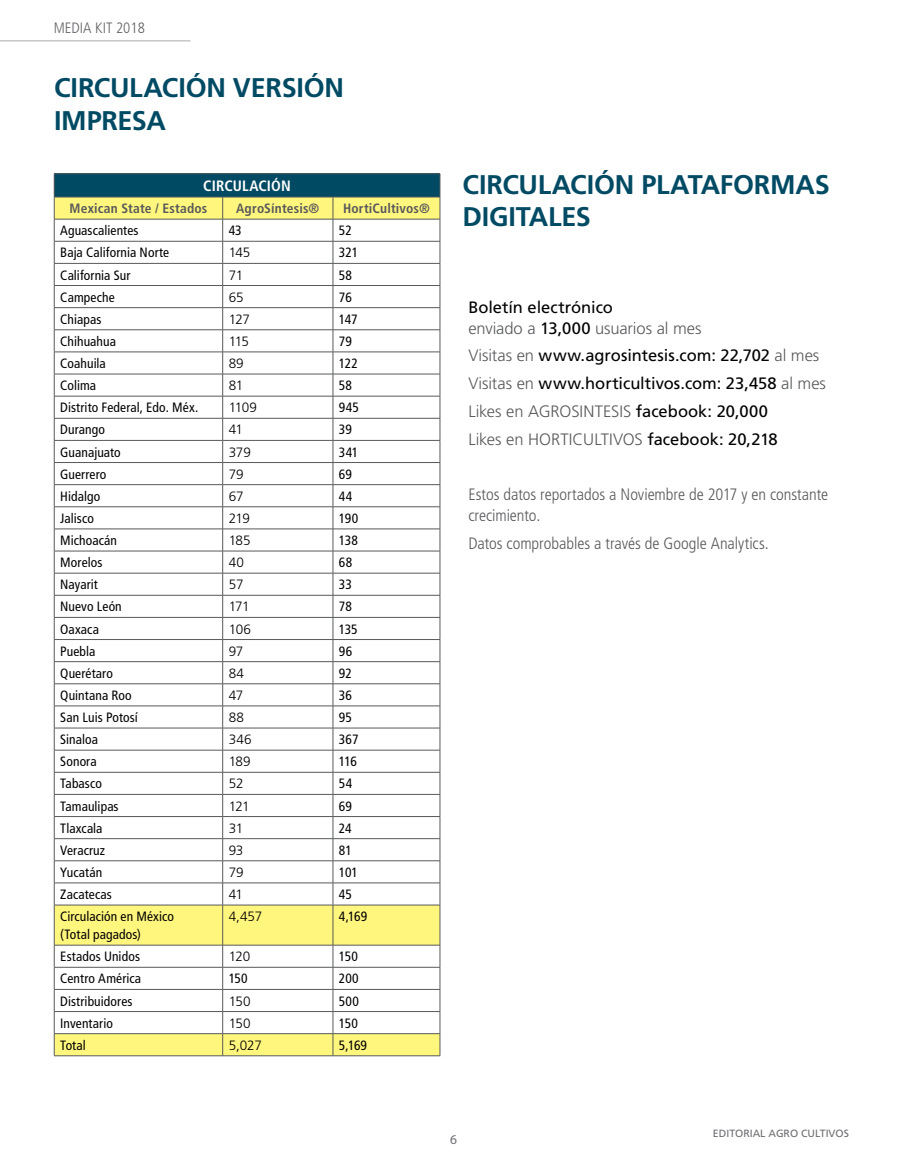
<style>
.page{position:relative;width:907px;height:1174px;background:#fff}
.page>*{position:absolute;margin:0;border:0;box-sizing:border-box;transform-origin:0 0}
.t1{font:700 27px/32.4px "Frutiger";letter-spacing:-.01em;color:#004a64}
.t2{font:16.5px/27.8px "Frutiger";color:#000}
.t3{font:300 condensed 16.5px/21px "Frutiger";letter-spacing:-.005em;color:#58595b}
.t4{font:300 condensed 15px "Frutiger";color:#616264}
.t5{font:700 condensed 15px "Frutiger";letter-spacing:.01em;color:#fff}
.t6{font:condensed 13.5px/18px "Frutiger";letter-spacing:.005em;color:#000}
.t7{font:300 13.5px "Frutiger";letter-spacing:-.025em;color:#000}
.t8{font:700 condensed 13.5px "Frutiger";letter-spacing:.01em;color:#58595b}
.t9{font:13.5px "Myriad Pro";color:#6d6e71}
.t10{font:10.5px "Frutiger";color:#6d6e71}
.s1{font-weight:300;color:#58595b}
</style>
<div class="page">
<hr style="left:0;top:40px;width:190px;height:1px;background:#a7a9ac">
<svg style="left:55px;top:906px;width:384px;height:150px"></svg>
<svg style="left:54px;top:174px;width:386px;height:731px"></svg>
<hr style="left:54px;top:905px;width:168px;height:1px;background:#58595b">
<hr style="left:54px;top:905px;width:1px;height:40px;background:#58595b">
<hr style="left:222px;top:905px;width:111px;height:1px;background:#58595b">
<hr style="left:222px;top:905px;width:1px;height:40px;background:#58595b">
<hr style="left:333px;top:905px;width:107px;height:1px;background:#58595b">
<hr style="left:332px;top:905px;width:1px;height:40px;background:#58595b">
<hr style="left:439px;top:905px;width:1px;height:40px;background:#58595b">
<hr style="left:54px;top:945px;width:168px;height:1px;background:#58595b">
<hr style="left:222px;top:945px;width:111px;height:1px;background:#58595b">
<hr style="left:333px;top:945px;width:107px;height:1px;background:#58595b">
<hr style="left:54px;top:967px;width:168px;height:1px;background:#58595b">
<hr style="left:222px;top:967px;width:111px;height:1px;background:#58595b">
<hr style="left:333px;top:967px;width:107px;height:1px;background:#58595b">
<hr style="left:54px;top:989px;width:168px;height:1px;background:#58595b">
<hr style="left:222px;top:989px;width:111px;height:1px;background:#58595b">
<hr style="left:333px;top:989px;width:107px;height:1px;background:#58595b">
<hr style="left:54px;top:1011px;width:168px;height:1px;background:#58595b">
<hr style="left:222px;top:1011px;width:111px;height:1px;background:#58595b">
<hr style="left:333px;top:1011px;width:107px;height:1px;background:#58595b">
<hr style="left:54px;top:1033px;width:168px;height:1px;background:#58595b">
<svg style="left:54px;top:945px;width:1px;height:111px"></svg>
<hr style="left:222px;top:1033px;width:111px;height:1px;background:#58595b">
<svg style="left:222px;top:945px;width:1px;height:111px"></svg>
<hr style="left:333px;top:1033px;width:107px;height:1px;background:#58595b">
<svg style="left:332px;top:945px;width:1px;height:111px"></svg>
<svg style="left:439px;top:945px;width:1px;height:111px"></svg>
<hr style="left:54px;top:1056px;width:168px;height:1px;background:#58595b">
<hr style="left:222px;top:1056px;width:111px;height:1px;background:#58595b">
<hr style="left:333px;top:1056px;width:107px;height:1px;background:#58595b">
<p class="t4" style="left:54px;top:19px;width:92px">MEDIA KIT 2018</p>
<h1 class="t1" style="left:54px;top:72px;width:291px">CIRCULACIÓN VERSIÓN<br>IMPRESA</h1>
<p class="t5" style="left:203px;top:177px;width:89px">CIRCULACIÓN</p>
<p class="t8" style="left:69px;top:200px;width:139px">Mexican State / Estados</p>
<p class="t8" style="left:236px;top:200px;width:84px">AgroSíntesis®</p>
<p class="t8" style="left:343px;top:200px;width:88px">HortiCultivos®</p>
<p class="t6" style="left:60px;top:222px;width:80px">Aguascalientes</p>
<p class="t6" style="left:228px;top:222px;width:15px">43</p>
<p class="t6" style="left:339px;top:222px;width:14px">52</p>
<p class="t6" style="left:60px;top:244px;width:110px">Baja California Norte</p>
<p class="t7" style="left:228px;top:245px;width:23px">145</p>
<p class="t6" style="left:339px;top:244px;width:21px">321</p>
<p class="t6" style="left:60px;top:266px;width:72px">California Sur</p>
<p class="t7" style="left:228px;top:267px;width:16px">71</p>
<p class="t6" style="left:339px;top:266px;width:15px">58</p>
<p class="t6" style="left:60px;top:288px;width:56px">Campeche</p>
<p class="t7" style="left:228px;top:289px;width:16px">65</p>
<p class="t6" style="left:339px;top:288px;width:14px">76</p>
<p class="t6" style="left:60px;top:310px;width:43px">Chiapas</p>
<p class="t7" style="left:228px;top:311px;width:23px">127</p>
<p class="t6" style="left:339px;top:310px;width:20px">147</p>
<p class="t6" style="left:60px;top:332px;width:57px">Chihuahua</p>
<p class="t7" style="left:228px;top:334px;width:22px">115</p>
<p class="t6" style="left:339px;top:332px;width:15px">79</p>
<p class="t6" style="left:60px;top:354px;width:47px">Coahuila</p>
<p class="t7" style="left:228px;top:356px;width:17px">89</p>
<p class="t6" style="left:339px;top:354px;width:20px">122</p>
<p class="t6" style="left:60px;top:377px;width:37px">Colima</p>
<p class="t7" style="left:228px;top:378px;width:16px">81</p>
<p class="t6" style="left:339px;top:377px;width:15px">58</p>
<p class="t6" style="left:60px;top:399px;width:139px">Distrito Federal, Edo. Méx.</p>
<p class="t7" style="left:228px;top:400px;width:30px">1109</p>
<p class="t6" style="left:339px;top:399px;width:21px">945</p>
<p class="t6" style="left:60px;top:421px;width:46px">Durango</p>
<p class="t7" style="left:228px;top:422px;width:16px">41</p>
<p class="t6" style="left:339px;top:421px;width:15px">39</p>
<p class="t6" style="left:60px;top:443px;width:62px">Guanajuato</p>
<p class="t7" style="left:228px;top:444px;width:24px">379</p>
<p class="t6" style="left:339px;top:443px;width:21px">341</p>
<p class="t6" style="left:60px;top:465px;width:48px">Guerrero</p>
<p class="t7" style="left:228px;top:466px;width:16px">79</p>
<p class="t6" style="left:339px;top:465px;width:14px">69</p>
<p class="t6" style="left:60px;top:487px;width:42px">Hidalgo</p>
<p class="t7" style="left:228px;top:488px;width:17px">67</p>
<p class="t6" style="left:339px;top:487px;width:15px">44</p>
<p class="t6" style="left:60px;top:509px;width:35px">Jalisco</p>
<p class="t7" style="left:228px;top:511px;width:23px">219</p>
<p class="t6" style="left:339px;top:509px;width:21px">190</p>
<p class="t6" style="left:60px;top:531px;width:58px">Michoacán</p>
<p class="t7" style="left:228px;top:533px;width:23px">185</p>
<p class="t6" style="left:339px;top:531px;width:20px">138</p>
<p class="t6" style="left:60px;top:554px;width:44px">Morelos</p>
<p class="t7" style="left:228px;top:555px;width:17px">40</p>
<p class="t6" style="left:339px;top:554px;width:15px">68</p>
<p class="t6" style="left:60px;top:576px;width:39px">Nayarit</p>
<p class="t7" style="left:228px;top:577px;width:16px">57</p>
<p class="t6" style="left:339px;top:576px;width:14px">33</p>
<p class="t6" style="left:60px;top:598px;width:63px">Nuevo León</p>
<p class="t7" style="left:228px;top:599px;width:23px">171</p>
<p class="t6" style="left:339px;top:598px;width:15px">78</p>
<p class="t6" style="left:60px;top:620px;width:40px">Oaxaca</p>
<p class="t7" style="left:228px;top:621px;width:24px">106</p>
<p class="t6" style="left:339px;top:620px;width:20px">135</p>
<p class="t6" style="left:60px;top:642px;width:37px">Puebla</p>
<p class="t7" style="left:228px;top:643px;width:16px">97</p>
<p class="t6" style="left:339px;top:642px;width:15px">96</p>
<p class="t6" style="left:60px;top:664px;width:54px">Querétaro</p>
<p class="t7" style="left:228px;top:666px;width:17px">84</p>
<p class="t6" style="left:339px;top:664px;width:14px">92</p>
<p class="t6" style="left:60px;top:686px;width:73px">Quintana Roo</p>
<p class="t7" style="left:228px;top:688px;width:16px">47</p>
<p class="t6" style="left:339px;top:686px;width:15px">36</p>
<p class="t6" style="left:60px;top:708px;width:79px">San Luis Potosí</p>
<p class="t7" style="left:228px;top:710px;width:17px">88</p>
<p class="t6" style="left:339px;top:708px;width:15px">95</p>
<p class="t6" style="left:60px;top:731px;width:39px">Sinaloa</p>
<p class="t7" style="left:228px;top:732px;width:24px">346</p>
<p class="t6" style="left:339px;top:731px;width:21px">367</p>
<p class="t6" style="left:60px;top:753px;width:38px">Sonora</p>
<p class="t7" style="left:228px;top:754px;width:24px">189</p>
<p class="t6" style="left:339px;top:753px;width:20px">116</p>
<p class="t6" style="left:60px;top:775px;width:43px">Tabasco</p>
<p class="t7" style="left:228px;top:776px;width:16px">52</p>
<p class="t6" style="left:339px;top:775px;width:15px">54</p>
<p class="t6" style="left:60px;top:797px;width:60px">Tamaulipas</p>
<p class="t7" style="left:228px;top:798px;width:23px">121</p>
<p class="t6" style="left:339px;top:797px;width:14px">69</p>
<p class="t6" style="left:60px;top:819px;width:44px">Tlaxcala</p>
<p class="t7" style="left:228px;top:820px;width:16px">31</p>
<p class="t6" style="left:339px;top:819px;width:14px">24</p>
<p class="t6" style="left:60px;top:841px;width:46px">Veracruz</p>
<p class="t7" style="left:228px;top:843px;width:16px">93</p>
<p class="t6" style="left:339px;top:841px;width:14px">81</p>
<p class="t6" style="left:60px;top:863px;width:44px">Yucatán</p>
<p class="t7" style="left:228px;top:865px;width:16px">79</p>
<p class="t6" style="left:339px;top:863px;width:20px">101</p>
<p class="t6" style="left:60px;top:885px;width:53px">Zacatecas</p>
<p class="t7" style="left:228px;top:887px;width:16px">41</p>
<p class="t6" style="left:339px;top:885px;width:15px">45</p>
<p class="t6" style="left:60px;top:908px;width:115px">Circulación en México (Total pagados)</p>
<p class="t7" style="left:228px;top:909px;width:35px">4,457</p>
<p class="t6" style="left:339px;top:908px;width:30px">4,169</p>
<p class="t6" style="left:60px;top:948px;width:81px">Estados Unidos</p>
<p class="t7" style="left:228px;top:949px;width:23px">120</p>
<p class="t6" style="left:339px;top:948px;width:21px">150</p>
<p class="t6" style="left:60px;top:970px;width:82px">Centro América</p>
<p class="t6" style="left:228px;top:970px;width:21px">150</p>
<p class="t6" style="left:339px;top:970px;width:21px">200</p>
<p class="t6" style="left:60px;top:992px;width:74px">Distribuidores</p>
<p class="t7" style="left:228px;top:993px;width:23px">150</p>
<p class="t6" style="left:339px;top:992px;width:22px">500</p>
<p class="t6" style="left:60px;top:1014px;width:54px">Inventario</p>
<p class="t7" style="left:228px;top:1015px;width:23px">150</p>
<p class="t6" style="left:339px;top:1014px;width:21px">150</p>
<p class="t6" style="left:60px;top:1036px;width:27px">Total</p>
<p class="t7" style="left:228px;top:1038px;width:35px">5,027</p>
<p class="t6" style="left:339px;top:1036px;width:30px">5,169</p>
<h1 class="t1" style="left:462px;top:168px;width:368px">CIRCULACIÓN PLATAFORMAS<br>DIGITALES</h1>
<p class="t2" style="left:468px;top:297px;width:234px;line-height:21px">Boletín electrónico<br><span class="s1">enviado a</span> 13,000 <span class="s1">usuarios al mes</span></p>
<p class="t2" style="left:468px;top:342px;width:359px"><span class="s1">Visitas en</span> www.agrosintesis.com: 22,702 <span class="s1">al mes Visitas en</span> www.horticultivos.com: 23,458 <span class="s1">al mes Likes en AGROSINTESIS</span> facebook: 20,000<br><span class="s1">Likes en HORTICULTIVOS</span> facebook: 20,218</p>
<p class="t3" style="left:468px;top:484px;width:361px">Estos datos reportados a Noviembre de 2017 y en constante crecimiento.</p>
<p class="t3" style="left:468px;top:533px;width:302px">Datos comprobables a través de Google Analytics.</p>
<p class="t9" style="left:450px;top:1132px;width:8px">6</p>
<p class="t10" style="left:712px;top:1127px;width:137px">EDITORIAL AGRO CULTIVOS</p>
</div>
